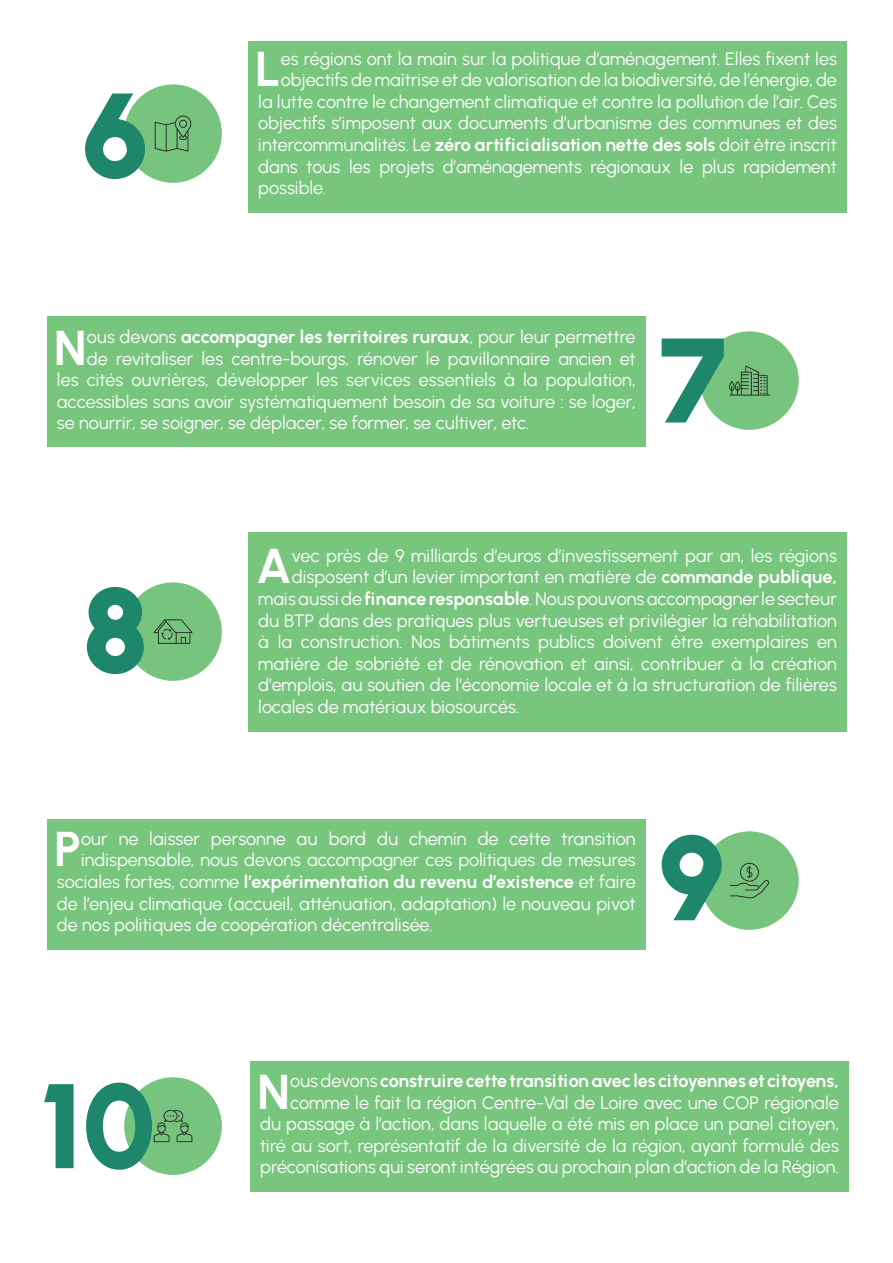
<style>
.page{position:relative;width:893px;height:1263px;background:#fff}
.page>*{position:absolute;margin:0;border:0;box-sizing:border-box;transform-origin:0 0}
.t1{font:700 48.9px "Urbanist";color:#fff}
.t2{font:18px/21.6px "Urbanist";letter-spacing:-.005em;color:#fff;text-align:right}
.t3{font:700 18px "Urbanist";letter-spacing:-.01em;color:#fff}
.s1{font-weight:700}
.s2{font-weight:400}
</style>
<div class="page">
<img style="left:152px;top:1077px;width:70px;height:98px">
<img style="left:693px;top:831px;width:106px;height:99px">
<div style="left:47px;top:819px;width:599px;height:131px;background:#78c57e"></div>
<div style="left:250px;top:1061px;width:599px;height:130px;background:#78c57e"></div>
<div style="left:248px;top:41px;width:599px;height:172px;background:#78c57e"></div>
<div style="left:47px;top:316px;width:599px;height:131px;background:#78c57e"></div>
<div style="left:248px;top:532px;width:599px;height:199px;background:#78c57e"></div>
<img style="left:145px;top:84px;width:77px;height:99px">
<img style="left:723px;top:331px;width:76px;height:99px">
<img style="left:116px;top:582px;width:106px;height:99px">
<svg style="left:85px;top:93px;width:60px;height:86px"></svg>
<svg style="left:662px;top:338px;width:62px;height:84px"></svg>
<svg style="left:87px;top:587px;width:57px;height:87px"></svg>
<svg style="left:662px;top:835px;width:60px;height:85px"></svg>
<svg style="left:44px;top:1082px;width:108px;height:88px"></svg>
<h1 class="t1" style="left:255px;top:40px;width:27px">L</h1>
<p class="t2" style="left:281px;top:47px;width:558px">es régions ont la main sur la politique d’aménagement. Elles fixent les</p>
<p class="t2" style="left:281px;top:69px;width:558px">objectifs de maîtrise et de valorisation de la biodiversité, de l’énergie, de</p>
<p class="t2" style="left:258px;top:91px;width:580px">la lutte contre le changement climatique et contre la pollution de l’air. Ces</p>
<p class="t2" style="left:258px;top:112px;width:580px">objectifs s’imposent aux documents d’urbanisme des communes et des</p>
<p class="t2" style="left:258px;top:134px;width:580px">intercommunalités. Le <span class="s1">zéro artificialisation nette des sols</span> doit être inscrit</p>
<p class="t2" style="left:258px;top:155px;width:580px">dans tous les projets d’aménagements régionaux le plus rapidement</p>
<p class="t2" style="left:258px;top:177px;width:70px">possible.</p>
<h1 class="t1" style="left:54px;top:318px;width:35px">N</h1>
<p class="t3" style="left:87px;top:326px;width:550px"><span class="s2">ous devons</span> accompagner les territoires ruraux<span class="s2">, pour leur permettre</span></p>
<p class="t2" style="left:87px;top:347px;width:550px">de revitaliser les centre-bourgs, rénover le pavillonnaire ancien et</p>
<p class="t2" style="left:57px;top:369px;width:580px">les cités ouvrières, développer les services essentiels à la population,</p>
<p class="t2" style="left:57px;top:391px;width:580px">accessibles sans avoir systématiquement besoin de sa voiture : se loger,</p>
<p class="t2" style="left:57px;top:412px;width:474px">se nourrir, se soigner, se déplacer, se former, se cultiver, etc.</p>
<h1 class="t1" style="left:256px;top:537px;width:37px">A</h1>
<p class="t2" style="left:292px;top:545px;width:546px">vec près de 9 milliards d’euros d’investissement par an, les régions</p>
<p class="t2" style="left:292px;top:566px;width:547px">disposent d’un levier important en matière de <span class="s1">commande publique,</span></p>
<p class="t2" style="left:258px;top:588px;width:580px">mais aussi de <span class="s1">finance responsable</span>. Nous pouvons accompagner le secteur</p>
<p class="t2" style="left:258px;top:609px;width:580px">du BTP dans des pratiques plus vertueuses et privilégier la réhabilitation</p>
<p class="t2" style="left:258px;top:631px;width:580px">à la construction. Nos bâtiments publics doivent être exemplaires en</p>
<p class="t2" style="left:258px;top:653px;width:580px">matière de sobriété et de rénovation et ainsi, contribuer à la création</p>
<p class="t2" style="left:258px;top:674px;width:580px">d’emplois, au soutien de l’économie locale et à la structuration de filières</p>
<p class="t2" style="left:258px;top:696px;width:263px">locales de matériaux biosourcés.</p>
<h1 class="t1" style="left:54px;top:820px;width:29px">P</h1>
<p class="t2" style="left:81px;top:828px;width:556px">our ne laisser personne au bord du chemin de cette transition</p>
<p class="t2" style="left:81px;top:849px;width:556px">indispensable, nous devons accompagner ces politiques de mesures</p>
<p class="t3" style="left:57px;top:871px;width:580px"><span class="s2">sociales fortes, comme</span> l’expérimentation du revenu d’existence <span class="s2">et faire</span></p>
<p class="t2" style="left:57px;top:892px;width:580px">de l’enjeu climatique (accueil, atténuation, adaptation) le nouveau pivot</p>
<p class="t2" style="left:57px;top:914px;width:377px">de nos politiques de coopération décentralisée.</p>
<p class="t2" style="left:260px;top:1070px;width:580px">ous devons <span class="s1">construire cette transition avec les citoyennes et citoyens, </span>comme le fait la région Centre-Val de Loire avec une COP régionale<br>du passage à l’action, dans laquelle a été mis en place un panel citoyen, tiré au sort, représentatif de la diversité de la région, ayant formulé des préconisations qui seront intégrées au prochain plan d’action de la Région.</p>
<h1 class="t1" style="left:257px;top:1062px;width:35px">N</h1>
</div>
